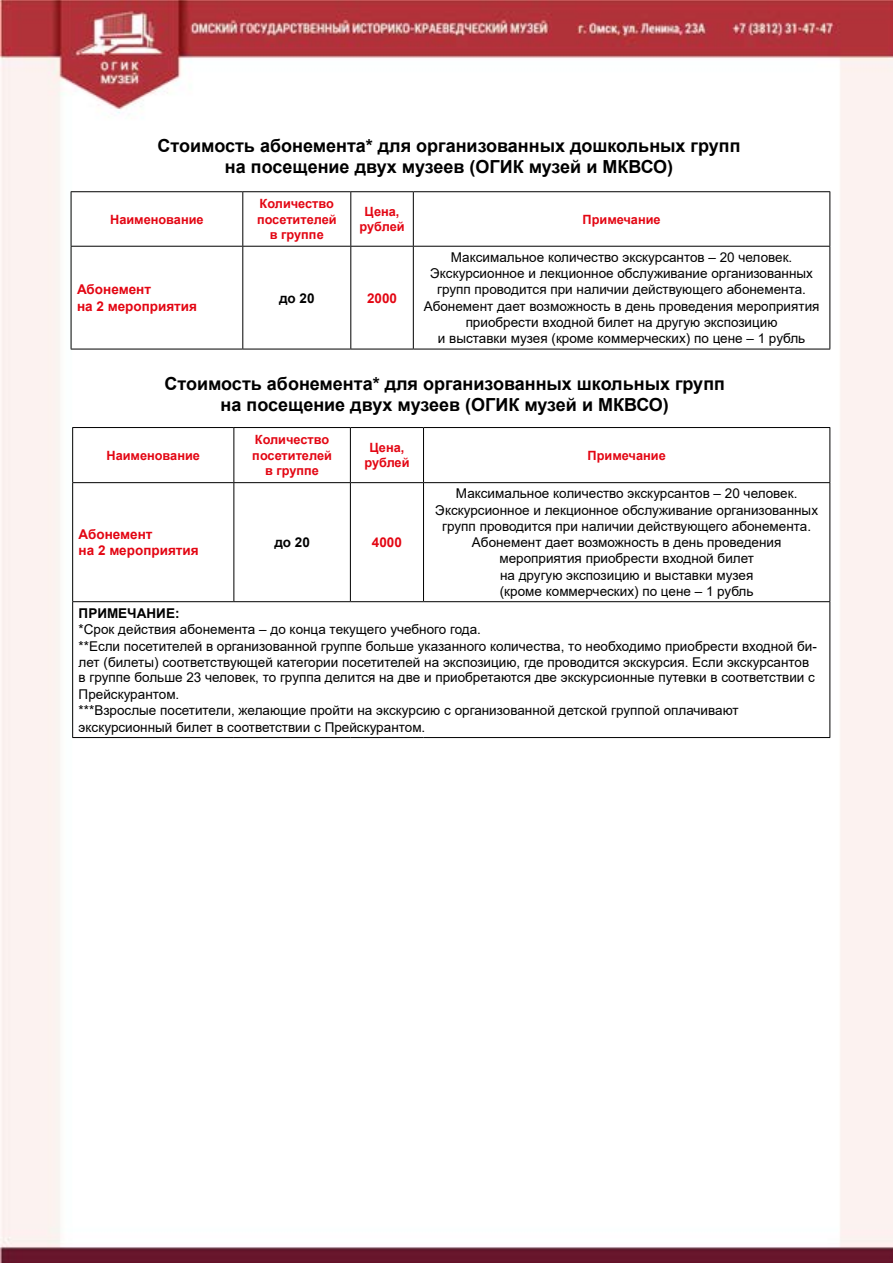
<style>
.page{position:relative;width:893px;height:1263px;background:#fff}
.page>*{position:absolute;margin:0;border:0;box-sizing:border-box;transform-origin:0 0}
.t1{font:700 18px/21.6px "Arial";color:#000;text-align:center}
.t2{font:13.5px/16.2px "Arial";color:#000;text-align:center}
.t3{font:700 13.5px/16.2px "Arial";color:#e30613}
.t4{font:700 13.5px "Arial";color:#000}
.t5{font:700 12.75px/15.3px "Arial";color:#e30613;text-align:center}
</style>
<div class="page">
<img style="left:0;top:0;width:893px;height:1263px">
<hr style="left:71px;top:191px;width:172px;height:1px;background:#000">
<hr style="left:71px;top:192px;width:1px;height:54px;background:#000">
<hr style="left:243px;top:191px;width:108px;height:1px;background:#000">
<hr style="left:242px;top:192px;width:1px;height:54px;background:#000">
<hr style="left:351px;top:191px;width:62px;height:1px;background:#000">
<hr style="left:350px;top:192px;width:1px;height:54px;background:#000">
<hr style="left:413px;top:191px;width:417px;height:1px;background:#000">
<hr style="left:413px;top:192px;width:1px;height:54px;background:#000">
<hr style="left:829px;top:192px;width:1px;height:54px;background:#000">
<hr style="left:71px;top:246px;width:172px;height:1px;background:#000">
<hr style="left:71px;top:247px;width:1px;height:102px;background:#000">
<hr style="left:243px;top:246px;width:108px;height:1px;background:#000">
<hr style="left:242px;top:247px;width:1px;height:102px;background:#000">
<hr style="left:351px;top:246px;width:62px;height:1px;background:#000">
<hr style="left:350px;top:247px;width:1px;height:102px;background:#000">
<hr style="left:413px;top:246px;width:417px;height:1px;background:#000">
<hr style="left:413px;top:247px;width:1px;height:102px;background:#000">
<hr style="left:829px;top:247px;width:1px;height:102px;background:#000">
<hr style="left:71px;top:349px;width:172px;height:1px;background:#000">
<hr style="left:243px;top:349px;width:108px;height:1px;background:#000">
<hr style="left:351px;top:349px;width:62px;height:1px;background:#000">
<hr style="left:413px;top:349px;width:417px;height:1px;background:#000">
<hr style="left:72px;top:427px;width:162px;height:1px;background:#000">
<hr style="left:72px;top:428px;width:1px;height:54px;background:#000">
<hr style="left:234px;top:427px;width:116px;height:1px;background:#000">
<hr style="left:233px;top:428px;width:1px;height:54px;background:#000">
<hr style="left:350px;top:427px;width:73px;height:1px;background:#000">
<hr style="left:350px;top:428px;width:1px;height:54px;background:#000">
<hr style="left:423px;top:427px;width:407px;height:1px;background:#000">
<hr style="left:423px;top:428px;width:1px;height:54px;background:#000">
<hr style="left:829px;top:428px;width:1px;height:54px;background:#000">
<hr style="left:72px;top:482px;width:162px;height:1px;background:#000">
<hr style="left:72px;top:483px;width:1px;height:118px;background:#000">
<hr style="left:234px;top:482px;width:116px;height:1px;background:#000">
<hr style="left:233px;top:483px;width:1px;height:118px;background:#000">
<hr style="left:350px;top:482px;width:73px;height:1px;background:#000">
<hr style="left:350px;top:483px;width:1px;height:118px;background:#000">
<hr style="left:423px;top:482px;width:407px;height:1px;background:#000">
<hr style="left:423px;top:483px;width:1px;height:118px;background:#000">
<hr style="left:829px;top:483px;width:1px;height:118px;background:#000">
<hr style="left:72px;top:601px;width:162px;height:1px;background:#000">
<hr style="left:72px;top:602px;width:1px;height:135px;background:#000">
<hr style="left:234px;top:601px;width:116px;height:1px;background:#000">
<hr style="left:350px;top:601px;width:73px;height:1px;background:#000">
<hr style="left:423px;top:601px;width:407px;height:1px;background:#000">
<hr style="left:829px;top:602px;width:1px;height:135px;background:#000">
<hr style="left:72px;top:737px;width:162px;height:1px;background:#000">
<hr style="left:234px;top:737px;width:116px;height:1px;background:#000">
<hr style="left:350px;top:737px;width:73px;height:1px;background:#000">
<hr style="left:423px;top:737px;width:407px;height:1px;background:#000">
<h1 class="t1" style="left:158px;top:135px;width:584px">Стоимость абонемента* для организованных дошкольных групп на посещение двух музеев (ОГИК музей и МКВСО)</h1>
<p class="t5" style="left:110px;top:212px;width:95px">Наименование</p>
<p class="t5" style="left:257px;top:196px;width:81px">Количество посетителей в группе</p>
<p class="t5" style="left:359px;top:204px;width:47px">Цена, рублей</p>
<p class="t5" style="left:583px;top:212px;width:80px">Примечание</p>
<p class="t3" style="left:77px;top:282px;width:122px">Абонемент<br>на 2 мероприятия</p>
<p class="t4" style="left:279px;top:288px;width:37px">до 20</p>
<p class="t3" style="left:367px;top:290px;width:32px">2000</p>
<p class="t2" style="left:424px;top:249px;width:397px">Максимальное количество экскурсантов – 20 человек.<br>Экскурсионное и лекционное обслуживание организованных групп проводится при наличии действующего абонемента.<br>Абонемент дает возможность в день проведения мероприятия приобрести входной билет на другую экспозицию<br>и выставки музея (кроме коммерческих) по цене – 1 рубль</p>
<h1 class="t1" style="left:164px;top:373px;width:562px">Стоимость абонемента* для организованных школьных групп на посещение двух музеев (ОГИК музей и МКВСО)</h1>
<p class="t5" style="left:106px;top:448px;width:95px">Наименование</p>
<p class="t5" style="left:252px;top:432px;width:81px">Количество посетителей в группе</p>
<p class="t5" style="left:364px;top:440px;width:47px">Цена, рублей</p>
<p class="t5" style="left:588px;top:448px;width:80px">Примечание</p>
<p class="t3" style="left:79px;top:526px;width:122px">Абонемент<br>на 2 мероприятия</p>
<p class="t4" style="left:274px;top:533px;width:37px">до 20</p>
<p class="t3" style="left:372px;top:534px;width:32px">4000</p>
<p class="t2" style="left:435px;top:486px;width:384px">Максимальное количество экскурсантов – 20 человек.<br>Экскурсионное и лекционное обслуживание организованных групп проводится при наличии действующего абонемента.<br>Абонемент дает возможность в день проведения мероприятия приобрести входной билет<br>на другую экспозицию и выставки музея<br>(кроме коммерческих) по цене – 1 рубль</p>
<p class="t4" style="left:79px;top:603px;width:102px">ПРИМЕЧАНИЕ:</p>
<p class="t2" style="left:79px;top:621px;width:740px;text-align:left">*Срок действия абонемента – до конца текущего учебного года.<br>**Если посетителей в организованной группе больше указанного количества, то необходимо приобрести входной би&shy;лет (билеты) соответствующей категории посетителей на экспозицию, где проводится экскурсия. Если экскурсантов</p>
<p class="t2" style="left:79px;top:669px;width:738px;text-align:left">в группе больше 23 человек, то группа делится на две и приобретаются две экскурсионные путевки в соответствии с Прейскурантом.<br>***Взрослые посетители, желающие пройти на экскурсию с организованной детской группой оплачивают экскурсионный билет в соответствии с Прейскурантом.</p>
</div>
